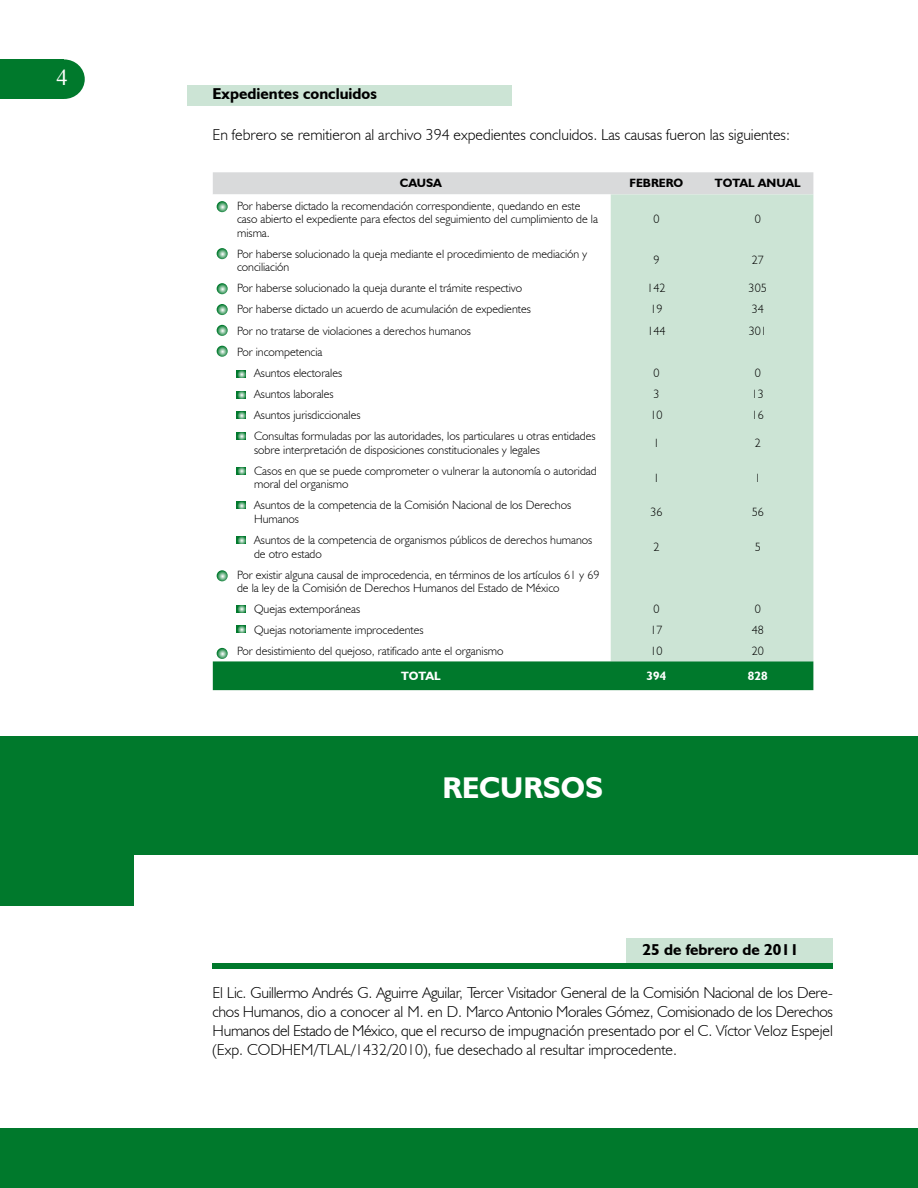
<style>
.page{position:relative;width:918px;height:1188px;background:#fff}
.page>*{position:absolute;margin:0;border:0;box-sizing:border-box;transform-origin:0 0}
.t1{font:700 30px "Humanist 521 BT";color:#fff}
.t2{font:22.5px "Times New Roman";color:#fff}
.t3{font:300 15.75px/18.9px "Humanist 521 BT";color:#000;text-align:justify}
.t4{font:700 15.75px "Humanist 521 BT";color:#000}
.t5{font:300 12px/13.5px "Humanist 521 BT";color:#000}
.t6{font:700 12px "Humanist 521 BT";color:#000}
.t7{font:700 12px "Humanist 521 BT";color:#fff}
</style>
<div class="page">
<div style="left:0;top:59px;width:64px;height:40px;background:#00792c"></div>
<div style="left:44px;top:59px;width:41px;height:40px;background:#00792c;border-radius:50%"></div>
<div style="left:0;top:1128px;width:918px;height:60px;background:#00792c"></div>
<div style="left:0;top:736px;width:918px;height:118px;background:#00792c"></div>
<div style="left:0;top:813px;width:133px;height:93px;background:#00792c"></div>
<div style="left:626px;top:938px;width:207px;height:25px;background:#cce4d5"></div>
<div style="left:213px;top:964px;width:620px;height:5px;background:#00792c"></div>
<div style="left:187px;top:85px;width:325px;height:21px;background:#cce4d5"></div>
<div style="left:213px;top:172px;width:600px;height:22px;background:#d9dadb"></div>
<div style="left:611px;top:194px;width:202px;height:454px;background:#cce4d5"></div>
<svg style="left:237px;top:371px;width:9px;height:6px"></svg>
<svg style="left:237px;top:391px;width:9px;height:7px"></svg>
<svg style="left:237px;top:605px;width:9px;height:7px"></svg>
<svg style="left:237px;top:412px;width:9px;height:7px"></svg>
<svg style="left:237px;top:626px;width:9px;height:7px"></svg>
<svg style="left:237px;top:432px;width:9px;height:7px"></svg>
<svg style="left:237px;top:467px;width:9px;height:7px"></svg>
<svg style="left:237px;top:537px;width:9px;height:7px"></svg>
<svg style="left:237px;top:502px;width:9px;height:7px"></svg>
<svg style="left:217px;top:201px;width:11px;height:11px"></svg>
<svg style="left:217px;top:248px;width:11px;height:11px"></svg>
<svg style="left:217px;top:283px;width:11px;height:11px"></svg>
<svg style="left:217px;top:304px;width:11px;height:11px"></svg>
<svg style="left:217px;top:325px;width:11px;height:11px"></svg>
<svg style="left:217px;top:346px;width:11px;height:11px"></svg>
<svg style="left:217px;top:570px;width:11px;height:11px"></svg>
<svg style="left:213px;top:648px;width:600px;height:42px"></svg>
<h2 class="t2" style="left:57px;top:63px;width:13px">4</h2>
<h3 class="t4" style="left:213px;top:83px;width:166px">Expedientes concluidos</h3>
<h3 class="t3" style="left:213px;top:125px;width:579px">En febrero se remitieron al archivo 394 expedientes concluidos. Las causas fueron las siguientes:</h3>
<p class="t6" style="left:400px;top:175px;width:43px">CAUSA</p>
<p class="t6" style="left:630px;top:175px;width:31px">Febrero</p>
<p class="t6" style="left:715px;top:175px;width:87px">TOTAL ANUAL</p>
<p class="t5" style="left:237px;top:199px;width:362px">Por haberse dictado la recomendación correspondiente, quedando en este caso abierto el expediente para efectos del seguimiento del cumplimiento de la misma.</p>
<p class="t5" style="left:653px;top:212px;width:8px">0</p>
<p class="t5" style="left:755px;top:212px;width:8px">0</p>
<p class="t5" style="left:237px;top:247px;width:352px">Por haberse solucionado la queja mediante el procedimiento de mediación y conciliación</p>
<p class="t5" style="left:653px;top:253px;width:8px">9</p>
<p class="t5" style="left:752px;top:253px;width:14px">27</p>
<p class="t5" style="left:237px;top:281px;width:287px">Por haberse solucionado la queja durante el trámite respectivo</p>
<p class="t5" style="left:647px;top:281px;width:20px">142</p>
<p class="t5" style="left:749px;top:281px;width:20px">305</p>
<p class="t5" style="left:237px;top:302px;width:295px">Por haberse dictado un acuerdo de acumulación de expedientes</p>
<p class="t5" style="left:650px;top:302px;width:14px">19</p>
<p class="t5" style="left:752px;top:302px;width:14px">34</p>
<p class="t5" style="left:237px;top:323px;width:236px">Por no tratarse de violaciones a derechos humanos</p>
<p class="t5" style="left:647px;top:323px;width:20px">144</p>
<p class="t5" style="left:749px;top:323px;width:20px">301</p>
<p class="t5" style="left:254px;top:341px;width:90px;line-height:21.1px;text-indent:-17px">Por incompetencia<br>Asuntos electorales</p>
<p class="t5" style="left:653px;top:366px;width:8px">0</p>
<p class="t5" style="left:755px;top:366px;width:8px">0</p>
<p class="t5" style="left:254px;top:387px;width:81px">Asuntos laborales</p>
<p class="t5" style="left:653px;top:387px;width:8px">3</p>
<p class="t5" style="left:752px;top:387px;width:14px">13</p>
<p class="t5" style="left:254px;top:408px;width:108px">Asuntos jurisdiccionales</p>
<p class="t5" style="left:650px;top:408px;width:14px">10</p>
<p class="t5" style="left:752px;top:408px;width:14px">16</p>
<p class="t5" style="left:254px;top:429px;width:343px">Consultas formuladas por las autoridades, los particulares u otras entidades sobre interpretación de disposiciones constitucionales y legales</p>
<p class="t5" style="left:653px;top:436px;width:8px">1</p>
<p class="t5" style="left:755px;top:436px;width:8px">2</p>
<p class="t5" style="left:254px;top:464px;width:344px">Casos en que se puede comprometer o vulnerar la autonomía o autoridad moral del organismo</p>
<p class="t5" style="left:653px;top:470px;width:8px">1</p>
<p class="t5" style="left:755px;top:470px;width:8px">1</p>
<p class="t5" style="left:254px;top:498px;width:319px">Asuntos de la competencia de la Comisión Nacional de los Derechos<br>Humanos</p>
<p class="t5" style="left:650px;top:505px;width:14px">36</p>
<p class="t5" style="left:752px;top:505px;width:14px">56</p>
<p class="t5" style="left:254px;top:533px;width:340px">Asuntos de la competencia de organismos públicos de derechos humanos de otro estado</p>
<p class="t5" style="left:653px;top:540px;width:8px">2</p>
<p class="t5" style="left:755px;top:540px;width:8px">5</p>
<p class="t5" style="left:237px;top:568px;width:364px">Por existir alguna causal de improcedencia, en términos de los artículos 61 y 69 de la ley de la Comisión de Derechos Humanos del Estado de México</p>
<p class="t5" style="left:254px;top:602px;width:108px">Quejas extemporáneas</p>
<p class="t5" style="left:653px;top:602px;width:8px">0</p>
<p class="t5" style="left:755px;top:602px;width:8px">0</p>
<p class="t5" style="left:254px;top:623px;width:171px">Quejas notoriamente improcedentes</p>
<p class="t5" style="left:650px;top:623px;width:14px">17</p>
<p class="t5" style="left:752px;top:623px;width:14px">48</p>
<p class="t5" style="left:237px;top:644px;width:268px">Por desistimiento del quejoso, ratificado ante el organismo</p>
<p class="t5" style="left:650px;top:644px;width:14px">10</p>
<p class="t5" style="left:752px;top:644px;width:14px">20</p>
<p class="t7" style="left:401px;top:668px;width:41px">TOTAL</p>
<p class="t7" style="left:647px;top:668px;width:21px">394</p>
<p class="t7" style="left:748px;top:668px;width:21px">828</p>
<h1 class="t1" style="left:442px;top:769px;width:162px">RECURSOS</h1>
<h3 class="t4" style="left:643px;top:940px;width:158px">25 de febrero de 2011</h3>
<p class="t3" style="left:213px;top:983px;width:622px">El Lic. Guillermo Andrés G. Aguirre Aguilar, Tercer Visitador General de la Comisión Nacional de los Dere&shy;chos Humanos, dio a conocer al M. en D. Marco Antonio Morales Gómez, Comisionado de los Derechos Humanos del Estado de México, que el recurso de impugnación presentado por el C. Víctor Veloz Espejel (Exp. CODHEM/TLAL/1432/2010), fue desechado al resultar improcedente.</p>
</div>
